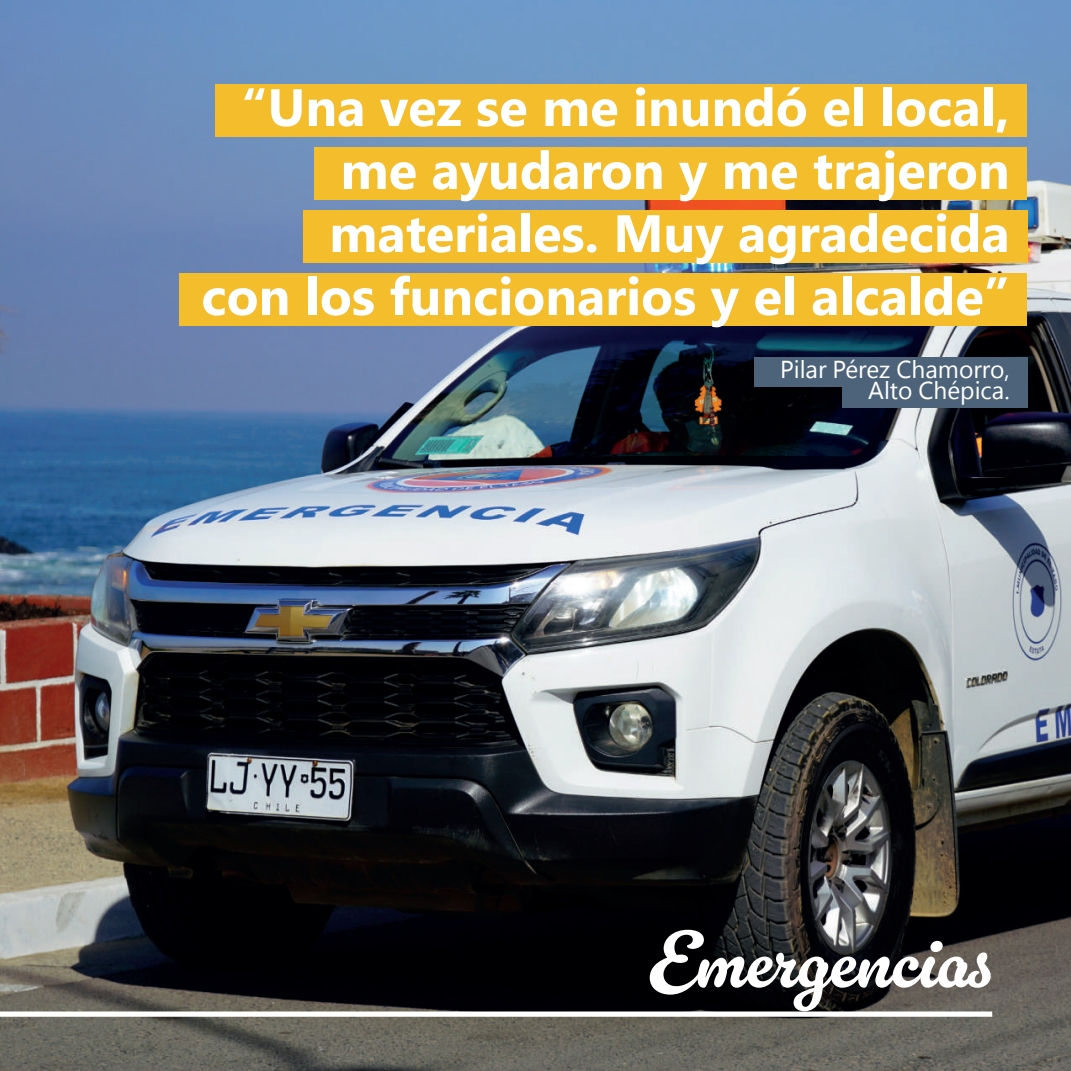
<style>
.page{position:relative;width:1071px;height:1071px;background:#fff}
.page>*{position:absolute;margin:0;border:0;box-sizing:border-box;transform-origin:0 0}
.t1{font:80.5px "Gelato Luxe";color:#fff}
.t2{font:700 52.5px/63px "Nirmala UI";color:#fff;text-align:right}
.t3{font:24.5px/21px "Nirmala UI";color:#fff;text-align:right}
</style>
<div class="page">
<img style="left:0;top:0;width:1071px;height:1071px">
<div style="left:0;top:1012px;width:992px;height:5px;background:#fff"></div>
<div style="left:215px;top:84px;width:812px;height:53px;background:#f3bd2c"></div>
<div style="left:314px;top:147px;width:713px;height:53px;background:#f3bd2c"></div>
<div style="left:303px;top:210px;width:724px;height:53px;background:#f3bd2c"></div>
<div style="left:179px;top:273px;width:848px;height:53px;background:#f3bd2c"></div>
<div style="left:754px;top:357px;width:273px;height:30px;background:#4d637a"></div>
<div style="left:842px;top:378px;width:185px;height:30px;background:#4d637a"></div>
<p class="t2" style="left:201px;top:73px;width:810px">“Una vez se me inundó el local, me ayudaron y me trajeron materiales. Muy agradecida<br>con los funcionarios y el alcalde”</p>
<p class="t3" style="left:780px;top:357px;width:231px">Pilar Pérez Chamorro,<br>Alto Chépica.</p>
<h1 class="t1" style="left:650px;top:913px;width:346px">Emergencias</h1>
</div>
